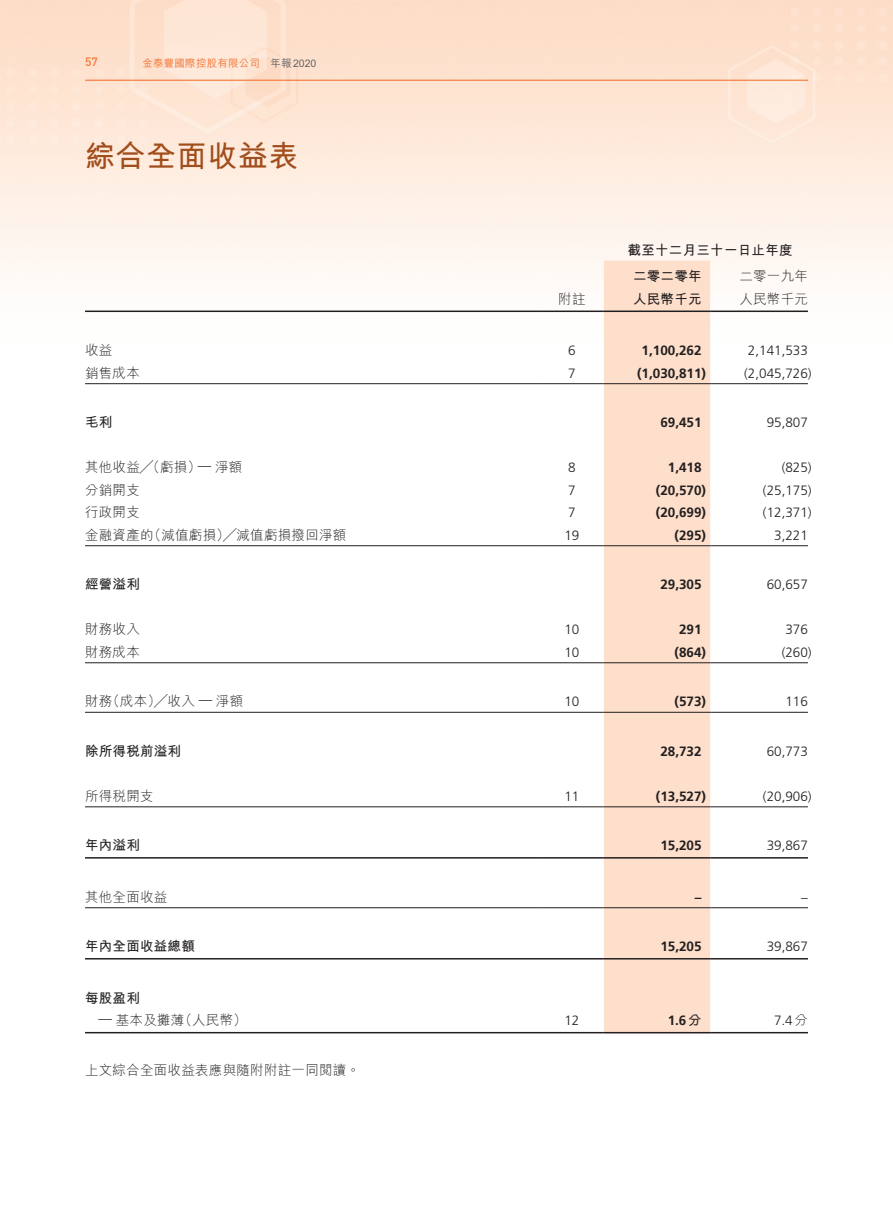
<style>
.page{position:relative;width:893px;height:1212px;background:#fff}
.page>*{position:absolute;margin:0;border:0;box-sizing:border-box;transform-origin:0 0}
.t1{font:700 30px "M Hei HK";letter-spacing:.02em;color:#a14d1c}
._50_Table_txt{font:300 13.5px "Frutiger LT Std";color:#231f20}
._50_Table_txt-2{font:700 13.5px "Frutiger LT Std";color:#231f20}
._50_Table_txt-3{font:300 13.5px "M Hei HK";letter-spacing:.02em;color:#231f20}
._50_Table_txt-4{font:700 13.5px "M Hei HK";letter-spacing:.02em;color:#231f20}
._00_txt{font:300 13.5px "M Hei HK";letter-spacing:.02em;color:#231f20}
.t2{font:500 12px "DIN";color:#f37736}
.t3{font:500 10.5px "M Hei HK";letter-spacing:.02em;color:#f37736}
.t4{font:500 10.5px "M Hei HK";color:#636366}
.s1{font-family:"Frutiger LT Std"}
.s2{font-family:"M Hei HK"}
</style>
<div class="page">
<hr style="left:85px;top:80px;width:723px;height:1px;background:#f37736">
<div style="left:604px;top:261px;width:106px;height:771px;background:#fddfcb"></div>
<hr style="left:85px;top:310px;width:455px;height:2px;background:#231f20">
<hr style="left:540px;top:310px;width:64px;height:2px;background:#231f20">
<hr style="left:604px;top:310px;width:106px;height:2px;background:#231f20">
<hr style="left:710px;top:310px;width:98px;height:2px;background:#231f20">
<hr style="left:85px;top:383px;width:455px;height:1px;background:#231f20">
<hr style="left:540px;top:383px;width:64px;height:1px;background:#231f20">
<hr style="left:604px;top:383px;width:106px;height:1px;background:#231f20">
<hr style="left:710px;top:383px;width:98px;height:1px;background:#231f20">
<hr style="left:85px;top:545px;width:455px;height:1px;background:#231f20">
<hr style="left:540px;top:545px;width:64px;height:1px;background:#231f20">
<hr style="left:604px;top:545px;width:106px;height:1px;background:#231f20">
<hr style="left:710px;top:545px;width:98px;height:1px;background:#231f20">
<hr style="left:85px;top:662px;width:455px;height:1px;background:#231f20">
<hr style="left:540px;top:662px;width:64px;height:1px;background:#231f20">
<hr style="left:604px;top:662px;width:106px;height:1px;background:#231f20">
<hr style="left:710px;top:662px;width:98px;height:1px;background:#231f20">
<hr style="left:85px;top:712px;width:455px;height:1px;background:#231f20">
<hr style="left:540px;top:712px;width:64px;height:1px;background:#231f20">
<hr style="left:604px;top:712px;width:106px;height:1px;background:#231f20">
<hr style="left:710px;top:712px;width:98px;height:1px;background:#231f20">
<hr style="left:85px;top:806px;width:455px;height:1px;background:#231f20">
<hr style="left:540px;top:806px;width:64px;height:1px;background:#231f20">
<hr style="left:604px;top:806px;width:106px;height:1px;background:#231f20">
<hr style="left:710px;top:806px;width:98px;height:1px;background:#231f20">
<hr style="left:85px;top:857px;width:455px;height:1px;background:#231f20">
<hr style="left:540px;top:857px;width:64px;height:1px;background:#231f20">
<hr style="left:604px;top:857px;width:106px;height:1px;background:#231f20">
<hr style="left:710px;top:857px;width:98px;height:1px;background:#231f20">
<hr style="left:85px;top:907px;width:455px;height:1px;background:#231f20">
<hr style="left:540px;top:907px;width:64px;height:1px;background:#231f20">
<hr style="left:604px;top:907px;width:106px;height:1px;background:#231f20">
<hr style="left:710px;top:907px;width:98px;height:1px;background:#231f20">
<hr style="left:85px;top:958px;width:455px;height:1px;background:#231f20">
<hr style="left:540px;top:958px;width:64px;height:1px;background:#231f20">
<hr style="left:604px;top:958px;width:106px;height:1px;background:#231f20">
<hr style="left:710px;top:958px;width:98px;height:1px;background:#231f20">
<hr style="left:85px;top:1032px;width:455px;height:1px;background:#231f20">
<hr style="left:540px;top:1032px;width:64px;height:1px;background:#231f20">
<hr style="left:604px;top:1032px;width:106px;height:1px;background:#231f20">
<hr style="left:710px;top:1032px;width:98px;height:1px;background:#231f20">
<p class="t2" style="left:85px;top:54px;width:14px">57</p>
<p class="t3" style="left:142px;top:55px;width:119px">金泰豐國際控股有限公司</p>
<p class="t4" style="left:271px;top:55px;width:47px">年報 2020</p>
<p class="t1" style="left:85px;top:134px;width:215px">綜合全面收益表</p>
<p class="_50_Table_txt-4" style="left:628px;top:240px;width:166px">截至十二月三十一日止年度</p>
<p class="_50_Table_txt-3" style="left:739px;top:270px;width:70px">二零一九年</p>
<p class="_50_Table_txt-4" style="left:633px;top:267px;width:70px">二零二零年</p>
<p class="_50_Table_txt-3" style="left:558px;top:292px;width:29px">附註</p>
<p class="_50_Table_txt-4" style="left:633px;top:289px;width:70px">人民幣千元</p>
<p class="_50_Table_txt-3" style="left:739px;top:292px;width:70px">人民幣千元</p>
<p class="_50_Table_txt-3" style="left:85px;top:343px;width:29px">收益</p>
<p class="_50_Table_txt" style="left:568px;top:343px;width:9px">6</p>
<p class="_50_Table_txt-2" style="left:642px;top:343px;width:62px">1,100,262</p>
<p class="_50_Table_txt" style="left:748px;top:343px;width:62px">2,141,533</p>
<p class="_50_Table_txt-3" style="left:85px;top:366px;width:56px">銷售成本</p>
<p class="_50_Table_txt" style="left:568px;top:365px;width:9px">7</p>
<p class="_50_Table_txt-2" style="left:637px;top:365px;width:71px">)1,030,811(</p>
<p class="_50_Table_txt" style="left:744px;top:365px;width:69px">)2,045,726(</p>
<p class="_50_Table_txt-4" style="left:85px;top:413px;width:29px">毛利</p>
<p class="_50_Table_txt-2" style="left:660px;top:415px;width:43px">69,451</p>
<p class="_50_Table_txt" style="left:767px;top:415px;width:43px">95,807</p>
<p class="_50_Table_txt-3" style="left:85px;top:460px;width:159px">其他收益╱（虧損）<span class="s1">—</span> 淨額</p>
<p class="_50_Table_txt" style="left:568px;top:460px;width:9px">8</p>
<p class="_50_Table_txt-2" style="left:668px;top:460px;width:35px">1,418</p>
<p class="_50_Table_txt" style="left:782px;top:460px;width:32px">)825(</p>
<p class="_50_Table_txt-3" style="left:85px;top:483px;width:56px">分銷開支</p>
<p class="_50_Table_txt" style="left:568px;top:482px;width:9px">7</p>
<p class="_50_Table_txt-2" style="left:656px;top:482px;width:52px">)20,570(</p>
<p class="_50_Table_txt" style="left:763px;top:482px;width:50px">)25,175(</p>
<p class="_50_Table_txt-3" style="left:85px;top:505px;width:56px">行政開支</p>
<p class="_50_Table_txt" style="left:568px;top:505px;width:9px">7</p>
<p class="_50_Table_txt-2" style="left:656px;top:505px;width:52px">)20,699(</p>
<p class="_50_Table_txt" style="left:763px;top:505px;width:50px">)12,371(</p>
<p class="_50_Table_txt-3" style="left:148px;top:528px;width:200px">（減值虧損）╱減值虧損撥回淨額</p>
<p class="_50_Table_txt-3" style="left:85px;top:528px;width:70px">金融資產的</p>
<p class="_50_Table_txt" style="left:564px;top:527px;width:17px">19</p>
<p class="_50_Table_txt-2" style="left:675px;top:527px;width:33px">)295(</p>
<p class="_50_Table_txt" style="left:774px;top:527px;width:35px">3,221</p>
<p class="_50_Table_txt-4" style="left:85px;top:575px;width:56px">經營溢利</p>
<p class="_50_Table_txt-2" style="left:660px;top:577px;width:43px">29,305</p>
<p class="_50_Table_txt" style="left:767px;top:577px;width:43px">60,657</p>
<p class="_50_Table_txt-3" style="left:85px;top:622px;width:56px">財務收入</p>
<p class="_50_Table_txt" style="left:564px;top:622px;width:17px">10</p>
<p class="_50_Table_txt-2" style="left:679px;top:622px;width:24px">291</p>
<p class="_50_Table_txt" style="left:785px;top:622px;width:24px">376</p>
<p class="_50_Table_txt-3" style="left:85px;top:645px;width:56px">財務成本</p>
<p class="_50_Table_txt" style="left:564px;top:645px;width:17px">10</p>
<p class="_50_Table_txt-2" style="left:675px;top:644px;width:33px">)864(</p>
<p class="_50_Table_txt" style="left:782px;top:645px;width:32px">)260(</p>
<p class="_50_Table_txt-3" style="left:107px;top:694px;width:90px">（成本）╱收入</p>
<p class="_50_Table_txt-3" style="left:85px;top:694px;width:29px">財務</p>
<p class="_50_Table_txt-3" style="left:216px;top:694px;width:29px">淨額</p>
<p class="_50_Table_txt" style="left:199px;top:692px;width:15px">—</p>
<p class="_50_Table_txt" style="left:564px;top:694px;width:17px">10</p>
<p class="_50_Table_txt-2" style="left:675px;top:694px;width:33px">)573(</p>
<p class="_50_Table_txt" style="left:785px;top:694px;width:24px">116</p>
<p class="_50_Table_txt-4" style="left:85px;top:741px;width:98px">除所得稅前溢利</p>
<p class="_50_Table_txt-2" style="left:660px;top:743px;width:43px">28,732</p>
<p class="_50_Table_txt" style="left:767px;top:744px;width:43px">60,773</p>
<p class="_50_Table_txt-3" style="left:85px;top:789px;width:70px">所得稅開支</p>
<p class="_50_Table_txt" style="left:564px;top:789px;width:17px">11</p>
<p class="_50_Table_txt-2" style="left:656px;top:788px;width:52px">)13,527(</p>
<p class="_50_Table_txt" style="left:763px;top:789px;width:50px">)20,906(</p>
<p class="_50_Table_txt-4" style="left:85px;top:836px;width:56px">年內溢利</p>
<p class="_50_Table_txt-2" style="left:660px;top:838px;width:43px">15,205</p>
<p class="_50_Table_txt" style="left:767px;top:838px;width:43px">39,867</p>
<p class="_50_Table_txt-3" style="left:85px;top:890px;width:84px">其他全面收益</p>
<p class="_50_Table_txt-2" style="left:695px;top:889px;width:8px">–</p>
<p class="_50_Table_txt" style="left:801px;top:889px;width:8px">–</p>
<p class="_50_Table_txt-4" style="left:85px;top:936px;width:111px">年內全面收益總額</p>
<p class="_50_Table_txt-4" style="left:85px;top:988px;width:56px">每股盈利</p>
<p class="_50_Table_txt-2" style="left:660px;top:939px;width:43px">15,205</p>
<p class="_50_Table_txt" style="left:767px;top:939px;width:43px">39,867</p>
<p class="_50_Table_txt-3" style="left:179px;top:1013px;width:70px">（人民幣）</p>
<p class="_50_Table_txt-3" style="left:116px;top:1013px;width:70px">基本及攤薄</p>
<p class="_50_Table_txt" style="left:99px;top:1011px;width:15px">—</p>
<p class="_50_Table_txt" style="left:564px;top:1013px;width:17px">12</p>
<p class="_50_Table_txt-2" style="left:668px;top:1013px;width:35px">1.6 <span class="s2">分</span></p>
<p class="_50_Table_txt" style="left:774px;top:1013px;width:35px">7.4 <span class="s2">分</span></p>
<p class="_00_txt" style="left:85px;top:1063px;width:276px">上文綜合全面收益表應與隨附附註一同閱讀。</p>
</div>
